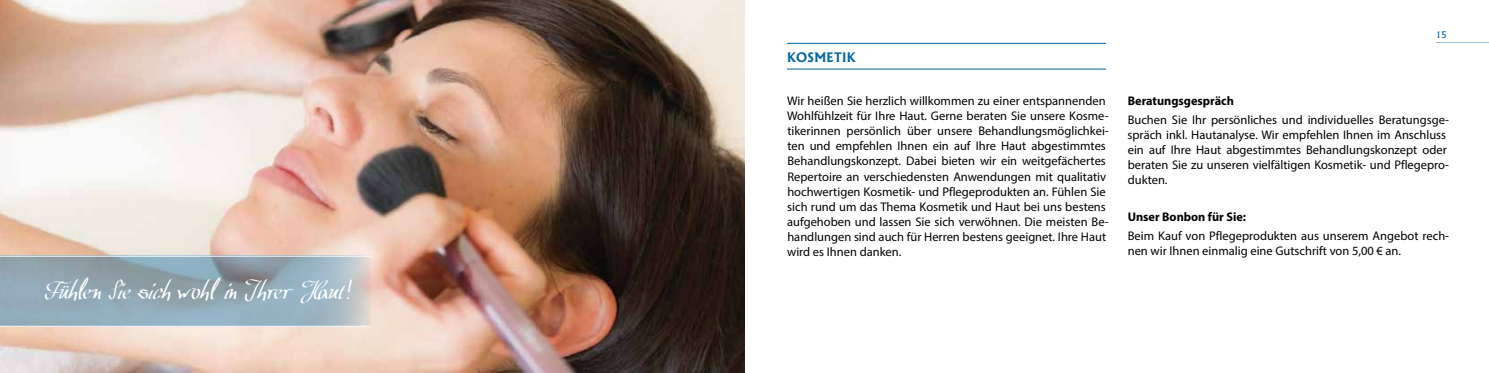
<style>
.page{position:relative;width:1489px;height:373px;background:#fff}
.page>*{position:absolute;margin:0;border:0;box-sizing:border-box;transform-origin:0 0}
.t1{font:22.5px "Wolgast Script";letter-spacing:-.05em;color:#fff}
.t2{font:12.5px/15px "Myriad Pro";color:#000}
.t3{font:700 12.5px "Myriad Pro";color:#000}
.t4{font:700 12.5px "Albertus";letter-spacing:.03em;color:#0066a3}
.t5{font:500 8.75px "Albertus";color:#0066a3}
</style>
<div class="page">
<hr style="left:1435px;top:42px;width:53px;height:1px;background:#0066a3">
<img style="left:0;top:0;width:744px;height:372px">
<svg style="left:0;top:256px;width:370px;height:69px;background:#96abb7"></svg>
<hr style="left:0;top:325px;width:370px;height:1px;background:#fff">
<hr style="left:0;top:255px;width:370px;height:1px;background:#fff">
<hr style="left:787px;top:43px;width:319px;height:1px;background:#0066a3">
<hr style="left:787px;top:69px;width:319px;height:1px;background:#0066a3">
<h1 class="t1" style="left:44px;top:277px;width:310px">Fühlen Sie sich wohl in Ihrer Haut !</h1>
<p class="t5" style="left:1435px;top:29px;width:12px">15</p>
<p class="t4" style="left:787px;top:49px;width:70px">KOSMETIK</p>
<p class="t2" style="left:787px;top:93px;width:323px">Wir heißen Sie herzlich willkommen zu einer entspannenden Wohlfühlzeit für Ihre Haut. Gerne beraten Sie unsere Kosme&shy;tikerinnen persönlich über unsere Behandlungsmöglichkei&shy;ten und empfehlen Ihnen ein auf Ihre Haut abgestimmtes Behandlungskonzept. Dabei bieten wir ein weitgefächertes Repertoire an verschiedensten Anwendungen mit qualitativ hochwertigen Kosmetik- und Pflegeprodukten an. Fühlen Sie sich rund um das Thema Kosmetik und Haut bei uns bestens aufgehoben und lassen Sie sich verwöhnen. Die meisten Be&shy;handlungen sind auch für Herren bestens geeignet. Ihre Haut wird es Ihnen danken.</p>
<p class="t3" style="left:1127px;top:93px;width:108px">Beratungsgespräch</p>
<p class="t2" style="left:1127px;top:112px;width:323px">Buchen Sie Ihr persönliches und individuelles Beratungsge&shy;spräch inkl. Hautanalyse. Wir empfehlen Ihnen im Anschluss ein auf Ihre Haut abgestimmtes Behandlungskonzept oder beraten Sie zu unseren vielfältigen Kosmetik- und Pflegepro&shy;dukten.</p>
<p class="t3" style="left:1127px;top:208px;width:120px">Unser Bonbon für Sie:</p>
<p class="t2" style="left:1127px;top:227px;width:323px">Beim Kauf von Pflegeprodukten aus unserem Angebot rech&shy;nen wir Ihnen einmalig eine Gutschrift von 5,00 € an.</p>
</div>
